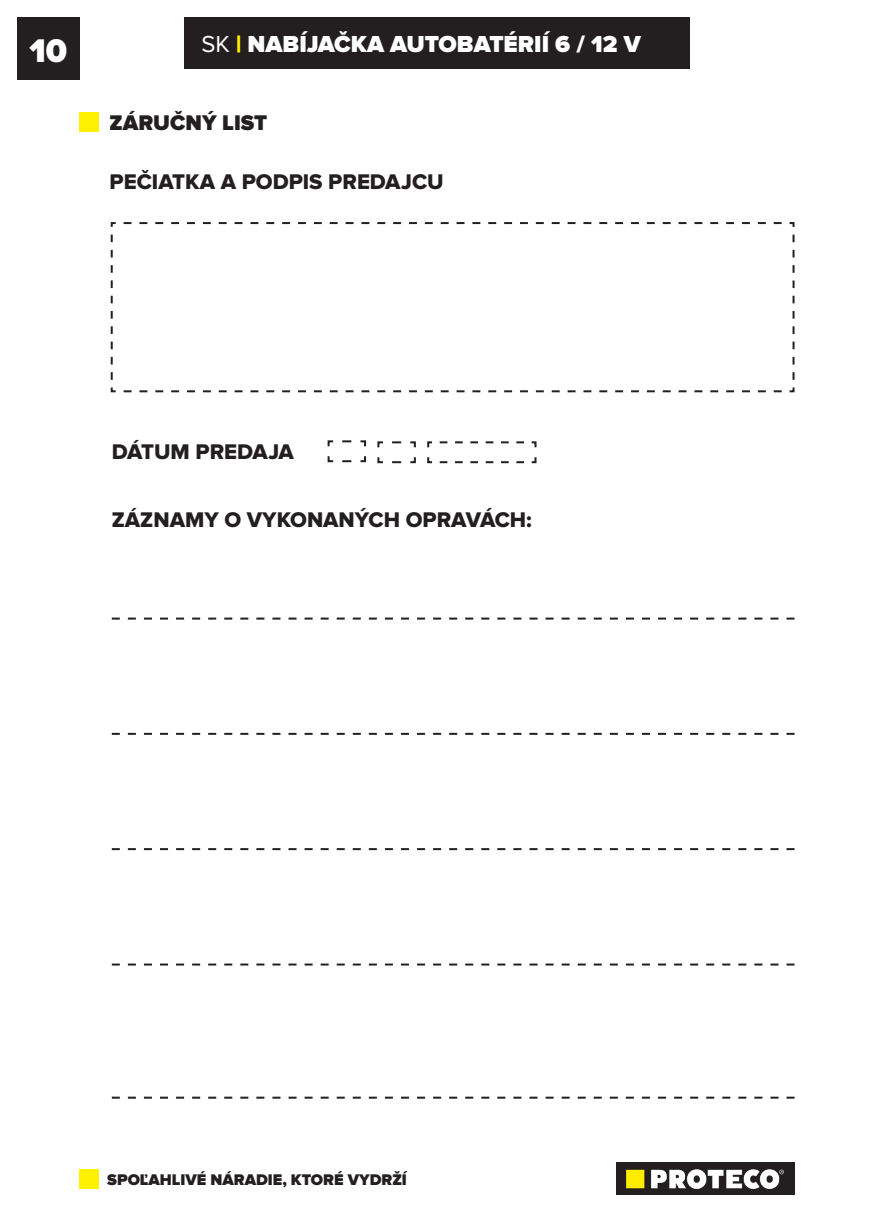
<style>
.page{position:relative;width:874px;height:1225px;background:#fff}
.page>*{position:absolute;margin:0;border:0;box-sizing:border-box;transform-origin:0 0}
.t1{font:900 34px "Proxima Nova";color:#fff}
.t2{font:900 24px "Proxima Nova";color:#fff}
.t3{font:22px "Proxima Nova Extrabld";color:#231f20}
.t4{font:900 22px "Proxima Nova";color:#231f20}
.t5{font:900 16px "Proxima Nova";color:#231f20}
.s1{font-weight:400}
.s2{color:#fff101}
</style>
<div class="page">
<div style="left:17px;top:17px;width:62px;height:62px;background:#231f20"></div>
<img style="left:616px;top:1162px;width:178px;height:33px">
<div style="left:79px;top:1169px;width:20px;height:19px;background:#fff101"></div>
<div style="left:184px;top:17px;width:505px;height:51px;background:#231f20"></div>
<div style="left:79px;top:112px;width:20px;height:20px;background:#fff101"></div>
<svg style="left:327px;top:440px;width:40px;height:23px"></svg>
<svg style="left:377px;top:441px;width:39px;height:23px"></svg>
<svg style="left:427px;top:441px;width:110px;height:23px"></svg>
<svg style="left:112px;top:733px;width:682px;height:2px"></svg>
<svg style="left:112px;top:848px;width:682px;height:2px"></svg>
<svg style="left:112px;top:963px;width:682px;height:2px"></svg>
<svg style="left:112px;top:1096px;width:682px;height:2px"></svg>
<svg style="left:112px;top:617px;width:682px;height:2px"></svg>
<svg style="left:110px;top:222px;width:685px;height:171px"></svg>
<h1 class="t1" style="left:29px;top:31px;width:39px">10</h1>
<p class="t2" style="left:201px;top:30px;width:440px"><span class="s1">SK</span> <span class="s2">|</span> NABÍJAČKA AUTOBATÉRIÍ 6 / 12 V</p>
<p class="t4" style="left:109px;top:110px;width:159px">ZÁRUČNÝ LIST</p>
<p class="t3" style="left:109px;top:169px;width:335px">PEČIATKA A PODPIS PREDAJCU</p>
<p class="t3" style="left:112px;top:439px;width:183px">DÁTUM PREDAJA</p>
<p class="t3" style="left:112px;top:507px;width:421px">ZÁZNAMY O VYKONANÝCH OPRAVÁCH:</p>
<p class="t5" style="left:107px;top:1170px;width:301px">SPOĽAHLIVÉ NÁRADIE, KTORÉ VYDRŽÍ</p>
</div>
